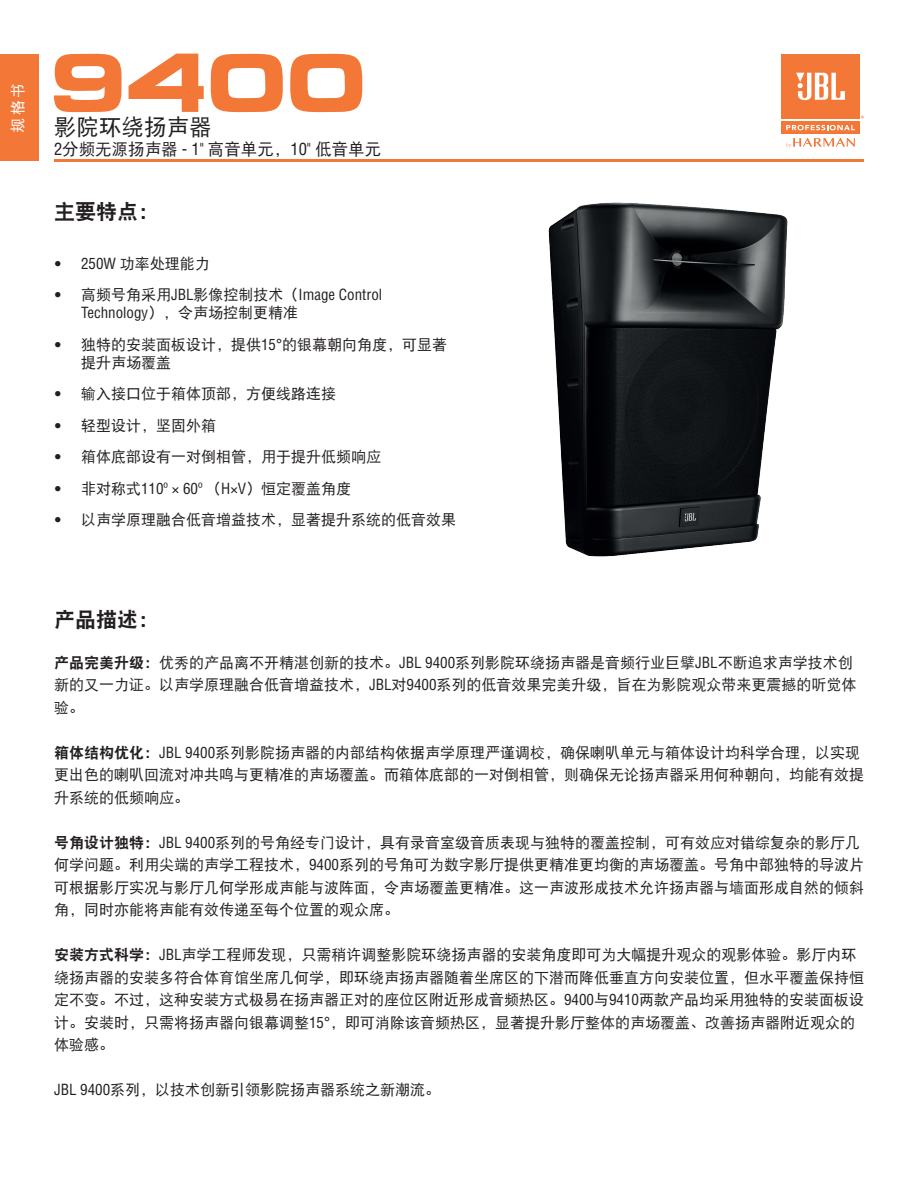
<style>
.page{position:relative;width:918px;height:1188px;background:#fff}
.page>*{position:absolute;margin:0;border:0;box-sizing:border-box;transform-origin:0 0}
.t1{font:22.5px "DF Hei W5";color:#231f20}
.bullets-hyphens{font:21px "DF Hei W9";color:#231f20}
.t2{font:16.5px "DF Hei W5";color:#231f20}
.bullets{font:15px/22.5px "DF Hei W5";color:#231f20}
.t3{font:condensed 15px/18px "Helvetica";color:#231f20}
.t4{font:15px "DF Hei W5";color:#fff}
.s1{font-family:"Helvetica";font-stretch:condensed}
.s2{font-family:"Helvetica Neue LT";font-weight:300;font-stretch:condensed}
.s3{font-family:"Helvetica Neue LT";font-weight:300}
.s4{font-family:"DF Hei W5";font-stretch:normal}
.s5{font-family:"DF Hei W9"}
</style>
<div class="page">
<img style="left:548px;top:202px;width:240px;height:354px">
<svg style="left:786px;top:138px;width:69px;height:10px"></svg>
<div style="left:781px;top:121px;width:79px;height:13px;background:#f37736"></div>
<svg style="left:786px;top:125px;width:69px;height:5px"></svg>
<div style="left:781px;top:54px;width:79px;height:65px;background:#f37736"></div>
<svg style="left:796px;top:73px;width:49px;height:27px"></svg>
<hr style="left:54px;top:159px;width:810px;height:3px;background:#f37736">
<div style="left:0;top:54px;width:38px;height:106px;background:#f37736"></div>
<svg style="left:129px;top:54px;width:75px;height:58px"></svg>
<svg style="left:290px;top:54px;width:73px;height:58px"></svg>
<svg style="left:210px;top:54px;width:73px;height:58px"></svg>
<svg style="left:54px;top:53px;width:68px;height:60px"></svg>
<p class="t4" style="left:10px;top:133px;width:51px;rotate:-90deg">规格书</p>
<p class="t1" style="left:54px;top:116px;width:159px">影院环绕扬声器</p>
<p class="t2" style="left:54px;top:141px;width:329px"><span class="s1">2</span>分频无源扬声器 <span class="s1">- 1"</span> 高音单元，<span class="s1">10"</span> 低音单元</p>
<p class="bullets-hyphens" style="left:54px;top:201px;width:106px">主要特点：</p>
<p class="bullets" style="left:54px;top:252px;width:157px"><span class="s2">•</span> <span class="s1">250W</span> 功率处理能力</p>
<p class="t3" style="left:81px;top:286px;width:303px;text-indent:-27px"><span class="s3">•</span> <span class="s4">高频号角采用</span>JBL<span class="s4">影像控制技术（</span>Image Control<br>Technology<span class="s4">），令声场控制更精准</span></p>
<p class="bullets" style="left:81px;top:335px;width:367px;line-height:18px;text-indent:-27px"><span class="s2">•</span> 独特的安装面板设计，提供<span class="s1">15°</span>的银幕朝向角度，可显著提升声场覆盖</p>
<p class="bullets" style="left:54px;top:382px;width:284px"><span class="s2">•</span> 输入接口位于箱体顶部，方便线路连接</p>
<p class="bullets" style="left:54px;top:414px;width:164px"><span class="s2">•</span> 轻型设计，坚固外箱</p>
<p class="bullets" style="left:54px;top:445px;width:329px"><span class="s2">•</span> 箱体底部设有一对倒相管，用于提升低频响应</p>
<p class="bullets" style="left:54px;top:477px;width:299px"><span class="s2">•</span> 非对称式<span class="s1">110º × 60º</span> （<span class="s1">H×V</span>）恒定覆盖角度</p>
<p class="bullets" style="left:54px;top:508px;width:404px"><span class="s2">•</span> 以声学原理融合低音增益技术，显著提升系统的低音效果</p>
<p class="bullets-hyphens" style="left:54px;top:609px;width:106px">产品描述：</p>
<p class="bullets" style="left:54px;top:651px;width:804px"><span class="s5">产品完美升级：</span>优秀的产品离不开精湛创新的技术。<span class="s1">JBL 9400</span>系列影院环绕扬声器是音频行业巨擘<span class="s1">JBL</span>不断追求声学技术创新的又一力证。以声学原理融合低音增益技术，<span class="s1">JBL</span>对<span class="s1">9400</span>系列的低音效果完美升级，旨在为影院观众带来更震撼的听觉体验。</p>
<p class="bullets" style="left:54px;top:741px;width:811px"><span class="s5">箱体结构优化：</span><span class="s1">JBL 9400</span>系列影院扬声器的内部结构依据声学原理严谨调校，确保喇叭单元与箱体设计均科学合理，以实现更出色的喇叭回流对冲共鸣与更精准的声场覆盖。而箱体底部的一对倒相管，则确保无论扬声器采用何种朝向，均能有效提升系统的低频响应。</p>
<p class="bullets" style="left:54px;top:831px;width:811px"><span class="s5">号角设计独特：</span><span class="s1">JBL 9400</span>系列的号角经专门设计，具有录音室级音质表现与独特的覆盖控制，可有效应对错综复杂的影厅几何学问题。利用尖端的声学工程技术，<span class="s1">9400</span>系列的号角可为数字影厅提供更精准更均衡的声场覆盖。号角中部独特的导波片可根据影厅实况与影厅几何学形成声能与波阵面，令声场覆盖更精准。这一声波形成技术允许扬声器与墙面形成自然的倾斜角，同时亦能将声能有效传递至每个位置的观众席。</p>
<p class="bullets" style="left:54px;top:943px;width:811px"><span class="s5">安装方式科学：</span><span class="s1">JBL</span>声学工程师发现，只需稍许调整影院环绕扬声器的安装角度即可为大幅提升观众的观影体验。影厅内环绕扬声器的安装多符合体育馆坐席几何学，即环绕声扬声器随着坐席区的下潜而降低垂直方向安装位置，但水平覆盖保持恒定不变。不过，这种安装方式极易在扬声器正对的座位区附近形成音频热区。<span class="s1">9400</span>与<span class="s1">9410</span>两款产品均采用独特的安装面板设计。安装时，只需将扬声器向银幕调整<span class="s1">15°</span>，即可消除该音频热区，显著提升影厅整体的声场覆盖、改善扬声器附近观众的体验感。</p>
<p class="bullets" style="left:54px;top:1078px;width:388px"><span class="s1">JBL 9400</span>系列，以技术创新引领影院扬声器系统之新潮流。</p>
</div>
